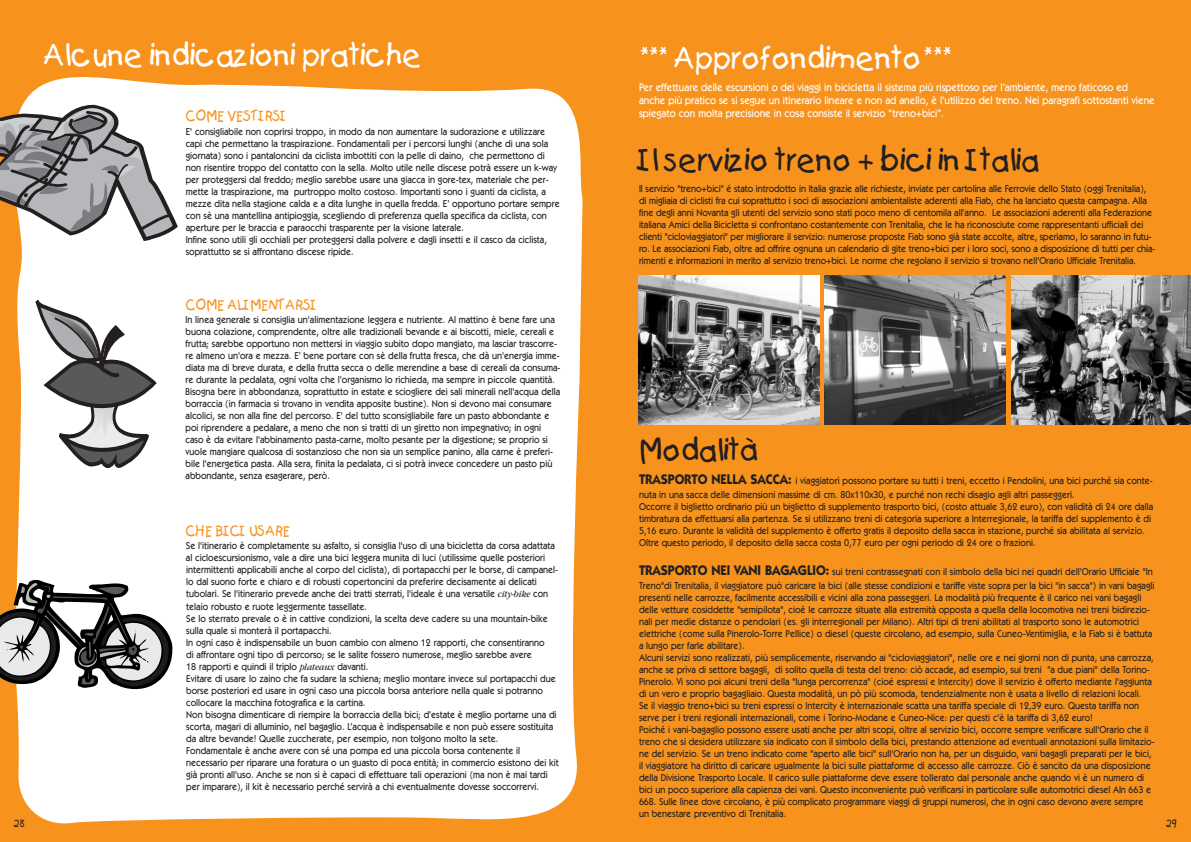
<style>
.page{position:relative;width:1191px;height:842px;background:#fff}
.page>*{position:absolute;margin:0;border:0;box-sizing:border-box;transform-origin:0 0}
.t1{font:30px "Kids";color:#fff;scale:.9 1}
.t2{font:30px "Kids";color:#231f20;scale:.9 1}
.t3{font:14px "Kids";color:#f7931d;scale:.9 1}
.t4{font:500 11px/13.2px "Itc Kabel";color:#fff;scale:.9 1}
.t5{font:500 10px/12px "Itc Kabel";color:#231f20;scale:.9 1}
.t6{font:10px "Kids";color:#231f20;scale:.9 1}
.s1{font-weight:700;font-size:14px}
.s2{font-family:"Garamond";font-weight:400;font-style:italic}
</style>
<div class="page">
<div style="left:0;top:1px;width:596px;height:841px;background:#f7931d"></div>
<div style="left:595px;top:1px;width:595px;height:841px;background:#f7931d"></div>
<div style="left:16px;top:77px;width:567px;height:747px;background:#fff"></div>
<svg style="left:0;top:105px;width:178px;height:136px;background:#b0aca9"></svg>
<svg style="left:35px;top:300px;width:122px;height:168px;background:#b8b8b8"></svg>
<svg style="left:0;top:579px;width:174px;height:111px;background:#97938f"></svg>
<img style="left:638px;top:276px;width:181px;height:148px">
<img style="left:824px;top:276px;width:182px;height:148px">
<img style="left:1011px;top:276px;width:179px;height:148px">
<h1 class="t1" style="left:44px;top:44px;width:421px">Alcune indicazioni pratiche</h1>
<h2 class="t3" style="left:186px;top:111px;width:114px">COME VESTIRSI</h2>
<p class="t5" style="left:186px;top:126px;width:417px">E' consigliabile non coprirsi troppo, in modo da non aumentare la sudorazione e utilizzare capi che permettano la traspirazione. Fondamentali per i percorsi lunghi (anche di una sola giornata) sono i pantaloncini da ciclista imbottiti con la pelle di daino, che permettono di non risentire troppo del contatto con la sella. Molto utile nelle discese potrà essere un k-way per proteggersi dal freddo; meglio sarebbe usare una giacca in gore-tex, materiale che per&shy;mette la traspirazione, ma purtroppo molto costoso. Importanti sono i guanti da ciclista, a mezze dita nella stagione calda e a dita lunghe in quella fredda. E’ opportuno portare sempre con sè una mantellina antipioggia, scegliendo di preferenza quella specifica da ciclista, con aperture per le braccia e paraocchi trasparente per la visione laterale.<br>Infine sono utili gli occhiali per proteggersi dalla polvere e dagli insetti e il casco da ciclista, soprattutto se si affrontano discese ripide.</p>
<h1 class="t1" style="left:639px;top:46px;width:348px">*** Approfondimento***</h1>
<p class="t4" style="left:639px;top:81px;width:574px">Per effettuare delle escursioni o dei viaggi in bicicletta il sistema più rispettoso per l’ambiente, meno faticoso ed anche più pratico se si segue un itinerario lineare e non ad anello, è l’utilizzo del treno. Nei paragrafi sottostanti viene spiegato con molta precisione in cosa consiste il servizio “treno+bici”.</p>
<h1 class="t2" style="left:639px;top:148px;width:447px">Il servizio treno + bici in Italia</h1>
<p class="t5" style="left:639px;top:183px;width:575px">Il servizio "treno+bici" é stato introdotto in Italia grazie alle richieste, inviate per cartolina alle Ferrovie dello Stato (oggi Trenitalia), di migliaia di ciclisti fra cui soprattutto i soci di associazioni ambientaliste aderenti alla Fiab, che ha lanciato questa campagna. Alla fine degli anni Novanta gli utenti del servizio sono stati poco meno di centomila all’anno. Le associazioni aderenti alla Federazione italiana Amici della Bicicletta si confrontano costantemente con Trenitalia, che le ha riconosciute come rappresentanti ufficiali dei clienti "cicloviaggiatori" per migliorare il servizio: numerose proposte Fiab sono già state accolte, altre, speriamo, lo saranno in futu&shy;ro. Le associazioni Fiab, oltre ad offrire ognuna un calendario di gite treno+bici per i loro soci, sono a disposizione di tutti per chia&shy;rimenti e informazioni in merito al servizio treno+bici. Le norme che regolano il servizio si trovano nell'Orario Ufficiale Trenitalia.</p>
<h2 class="t3" style="left:186px;top:299px;width:148px">COME ALIMENTARSI</h2>
<p class="t5" style="left:186px;top:314px;width:418px">In linea generale si consiglia un'alimentazione leggera e nutriente. Al mattino è bene fare una buona colazione, comprendente, oltre alle tradizionali bevande e ai biscotti, miele, cereali e frutta; sarebbe opportuno non mettersi in viaggio subito dopo mangiato, ma lasciar trascorre&shy;re almeno un'ora e mezza. E’ bene portare con sè della frutta fresca, che dà un'energia imme&shy;diata ma di breve durata, e della frutta secca o delle merendine a base di cereali da consuma&shy;re durante la pedalata, ogni volta che l’organismo lo richieda, ma sempre in piccole quantità.<br>Bisogna bere in abbondanza, soprattutto in estate e sciogliere dei sali minerali nell'acqua della borraccia (in farmacia si trovano in vendita apposite bustine). Non si devono mai consumare alcolici, se non alla fine del percorso. E' del tutto sconsigliabile fare un pasto abbondante e poi riprendere a pedalare, a meno che non si tratti di un giretto non impegnativo; in ogni caso è da evitare l'abbinamento pasta-carne, molto pesante per la digestione; se proprio si vuole mangiare qualcosa di sostanzioso che non sia un semplice panino, alla carne è preferi&shy;bile l'energetica pasta. Alla sera, finita la pedalata, ci si potrà invece concedere un pasto più abbondante, senza esagerare, però.</p>
<h1 class="t2" style="left:639px;top:438px;width:134px">Modalità</h1>
<p class="t5" style="left:639px;top:475px;width:572px;line-height:13.9px"><span class="s1">TRASPORTO NELLA SACCA:</span> i viaggiatori possono portare su tutti i treni, eccetto i Pendolini, una bici purché sia conte&shy;nuta in una sacca delle dimensioni massime di cm. 80x110x30, e purché non rechi disagio agli altri passeggeri.</p>
<p class="t5" style="left:639px;top:502px;width:573px">Occorre il biglietto ordinario più un biglietto di supplemento trasporto bici, (costo attuale 3,62 euro), con validità di 24 ore dalla timbratura da effettuarsi alla partenza. Se si utilizzano treni di categoria superiore a Interregionale, la tariffa del supplemento è di 5,16 euro. Durante la validità del supplemento è offerto gratis il deposito della sacca in stazione, purché sia abilitata al servizio.<br>Oltre questo periodo, il deposito della sacca costa 0,77 euro per ogni periodo di 24 ore o frazioni.</p>
<p class="t5" style="left:639px;top:566px;width:574px;line-height:13.9px"><span class="s1">TRASPORTO NEI VANI BAGAGLIO:</span> sui treni contrassegnati con il simbolo della bici nei quadri dell'Orario Ufficiale "In<br>Treno"di Trenitalia, il viaggiatore può caricare la bici (alle stesse condizioni e tariffe viste sopra per la bici "in sacca") in vani bagagli</p>
<p class="t5" style="left:639px;top:593px;width:574px">presenti nelle carrozze, facilmente accessibili e vicini alla zona passeggeri. La modalità più frequente è il carico nei vani bagagli delle vetture cosiddette "semipilota", cioé le carrozze situate alla estremità opposta a quella della locomotiva nei treni bidirezio&shy;nali per medie distanze o pendolari (es. gli interregionali per Milano). Altri tipi di treni abilitati al trasporto sono le automotrici elettriche (come sulla Pinerolo-Torre Pellice) o diesel (queste circolano, ad esempio, sulla Cuneo-Ventimiglia, e la Fiab si è battuta a lungo per farle abilitare).<br>Alcuni servizi sono realizzati, più semplicemente, riservando ai "cicloviaggiatori", nelle ore e nei giorni non di punta, una carrozza, anche se priva di settore bagagli, di solito quella di testa del treno: ciò accade, ad esempio, sui treni "a due piani" della Torino-Pinerolo. Vi sono poi alcuni treni della "lunga percorrenza" (cioé espressi e Intercity) dove il servizio è offerto mediante l'aggiunta di un vero e proprio bagagliaio. Questa modalità, un pò più scomoda, tendenzialmente non è usata a livello di relazioni locali.<br>Se il viaggio treno+bici su treni espressi o Intercity è internazionale scatta una tariffa speciale di 12,39 euro. Questa tariffa non serve per i treni regionali internazionali, come i Torino-Modane e Cuneo-Nice: per questi c’è la tariffa di 3,62 euro!<br>Poiché i vani-bagaglio possono essere usati anche per altri scopi, oltre al servizio bici, occorre sempre verificare sull'Orario che il treno che si desidera utilizzare sia indicato con il simbolo della bici, prestando attenzione ad eventuali annotazioni sulla limitazio&shy;ne del servizio. Se un treno indicato come "aperto alle bici" sull'Orario non ha, per un disguido, vani bagagli preparati per le bici, il viaggiatore ha diritto di caricare ugualmente la bici sulle piattaforme di accesso alle carrozze. Ciò è sancito da una disposizione della Divisione Trasporto Locale. Il carico sulle piattaforme deve essere tollerato dal personale anche quando vi è un numero di bici un poco superiore alla capienza dei vani. Questo inconveniente può verificarsi in particolare sulle automotrici diesel Aln 663 e 668. Sulle linee dove circolano, è più complicato programmare viaggi di gruppi numerosi, che in ogni caso devono avere sempre un benestare preventivo di Trenitalia.</p>
<h2 class="t3" style="left:186px;top:525px;width:117px">CHE BICI USARE</h2>
<p class="t5" style="left:186px;top:541px;width:416px">Se l'itinerario è completamente su asfalto, si consiglia l'uso di una bicicletta da corsa adattata al cicloescursionismo, vale a dire una bici leggera munita di luci (utilissime quelle posteriori intermittenti applicabili anche al corpo del ciclista), di portapacchi per le borse, di campanel&shy;lo dal suono forte e chiaro e di robusti copertoncini da preferire decisamente ai delicati tubolari. Se l'itinerario prevede anche dei tratti sterrati, l'ideale è una versatile <span class="s2">city-bike</span> con telaio robusto e ruote leggermente tassellate.<br>Se lo sterrato prevale o è in cattive condizioni, la scelta deve cadere su una mountain-bike sulla quale si monterà il portapacchi.<br>In ogni caso è indispensabile un buon cambio con almeno 12 rapporti, che consentiranno<br>di affrontare ogni tipo di percorso; se le salite fossero numerose, meglio sarebbe avere<br>18 rapporti e quindi il triplo <span class="s2">plateaux</span> davanti.<br>Evitare di usare lo zaino che fa sudare la schiena; meglio montare invece sul portapacchi due borse posteriori ed usare in ogni caso una piccola borsa anteriore nella quale si potranno collocare la macchina fotografica e la cartina.<br>Non bisogna dimenticare di riempire la borraccia della bici; d’estate è meglio portarne una di scorta, magari di alluminio, nel bagaglio. L’acqua è indispensabile e non può essere sostituita da altre bevande! Quelle zuccherate, per esempio, non tolgono molto la sete.<br>Fondamentale è anche avere con sé una pompa ed una piccola borsa contenente il necessario per riparare una foratura o un guasto di poca entità; in commercio esistono dei kit già pronti all'uso. Anche se non si è capaci di effettuare tali operazioni (ma non è mai tardi per imparare), il kit è necessario perché servirà a chi eventualmente dovesse soccorrervi.</p>
<p class="t6" style="left:14px;top:819px;width:14px">28</p>
<p class="t6" style="left:1166px;top:819px;width:13px">29</p>
</div>
